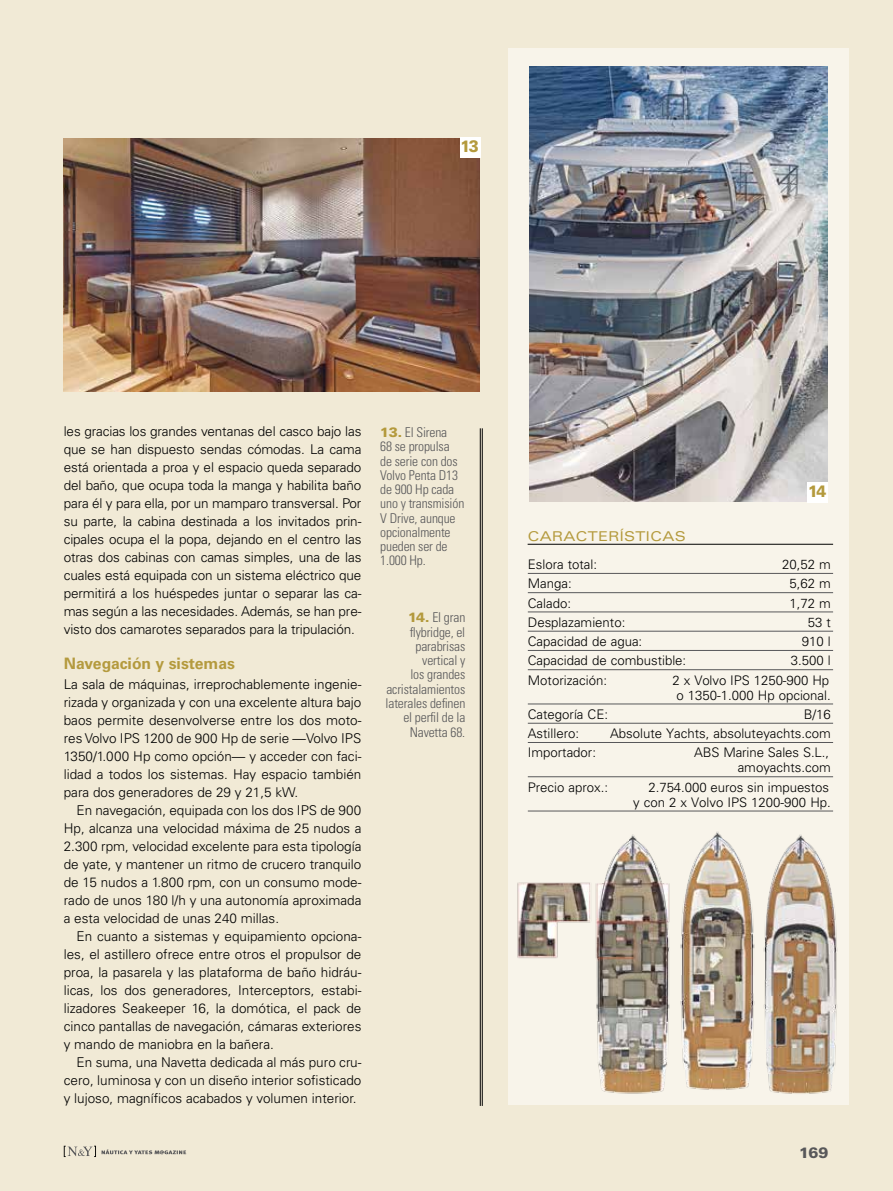
<style>
.page{position:relative;width:893px;height:1191px;background:#f1ead6}
.page>*{position:absolute;margin:0;border:0;box-sizing:border-box;transform-origin:0 0}
.t1{font:900 16.5px "Univers";color:#b49a3d;scale:.9 1}
.t2{font:700 15.75px "Univers";color:#b49a3d}
.t3{font:900 15px "Univers";color:#58585a}
.t4{font:300 13.5px/18px "Univers";color:#000;text-align:justify}
.t5{font:300 condensed 13.5px/14.2px "Univers";letter-spacing:-.01em;color:#58585a}
.t6{font:expanded 13.5px "Univers LT Std";letter-spacing:.025em;color:#b49a3d}
.t7{font:300 13.2px/15px "Univers LT Std";color:#000;text-align:right}
.s1{font-weight:900;font-stretch:normal;color:#b49a3d}
</style>
<div class="page">
<svg style="left:64px;top:1145px;width:32px;height:12px"></svg>
<svg style="left:102px;top:1149px;width:84px;height:5px"></svg>
<div style="left:509px;top:48px;width:340px;height:1056px;background:#f8f4ea"></div>
<img style="left:64px;top:138px;width:416px;height:253px">
<img style="left:517px;top:834px;width:153px;height:260px">
<img style="left:680px;top:832px;width:72px;height:258px">
<img style="left:752px;top:835px;width:86px;height:259px">
<hr style="left:480px;top:428px;width:1px;height:678px;background:#000">
<hr style="left:482px;top:428px;width:1px;height:678px;background:#000">
<div style="left:460px;top:137px;width:21px;height:21px;background:#fff"></div>
<hr style="left:528px;top:573px;width:305px;height:1px;background:#58585a">
<hr style="left:528px;top:592px;width:305px;height:1px;background:#58585a">
<hr style="left:528px;top:611px;width:305px;height:1px;background:#58585a">
<hr style="left:528px;top:631px;width:305px;height:1px;background:#58585a">
<hr style="left:528px;top:650px;width:305px;height:1px;background:#58585a">
<hr style="left:528px;top:669px;width:305px;height:1px;background:#58585a">
<hr style="left:528px;top:703px;width:305px;height:1px;background:#58585a">
<hr style="left:528px;top:723px;width:305px;height:1px;background:#58585a">
<hr style="left:528px;top:742px;width:305px;height:1px;background:#58585a">
<hr style="left:528px;top:776px;width:305px;height:1px;background:#58585a">
<hr style="left:528px;top:810px;width:305px;height:1px;background:#58585a">
<hr style="left:528px;top:544px;width:305px;height:1px;background:#000">
<img style="left:530px;top:66px;width:298px;height:436px">
<div style="left:807px;top:482px;width:21px;height:20px;background:#fff"></div>
<p class="t1" style="left:461px;top:136px;width:22px">13</p>
<p class="t4" style="left:64px;top:422px;width:299px">les gracias los grandes ventanas del casco bajo las que se han dispuesto sendas cómodas. La cama está orientada a proa y el espacio queda separado del baño, que ocupa toda la manga y habilita baño para él y para ella, por un mamparo transversal. Por su parte, la cabina destinada a los invitados prin&shy;cipales ocupa el la popa, dejando en el centro las otras dos cabinas con camas simples, una de las cuales está equipada con un sistema eléctrico que permitirá a los huéspedes juntar o separar las ca&shy;mas según a las necesidades. Además, se han pre&shy;visto dos camarotes separados para la tripulación.</p>
<p class="t2" style="left:64px;top:654px;width:173px">Navegación y sistemas</p>
<p class="t4" style="left:64px;top:674px;width:299px">La sala de máquinas, irreprochablemente ingenie&shy;rizada y organizada y con una excelente altura bajo baos permite desenvolverse entre los dos moto&shy;res Volvo IPS 1200 de 900 Hp de serie —Volvo IPS 1350/1.000 Hp como opción— y acceder con faci&shy;lidad a todos los sistemas. Hay espacio también para dos generadores de 29 y 21,5 kW.</p>
<p class="t4" style="left:64px;top:800px;width:299px;text-indent:13px">En navegación, equipada con los dos IPS de 900<br>Hp, alcanza una velocidad máxima de 25 nudos a 2.300 rpm, velocidad excelente para esta tipología de yate, y mantener un ritmo de crucero tranquilo de 15 nudos a 1.800 rpm, con un consumo mode&shy;rado de unos 180 l/h y una autonomía aproximada a esta velocidad de unas 240 millas.</p>
<p class="t4" style="left:64px;top:926px;width:299px;text-indent:13px">En cuanto a sistemas y equipamiento opciona&shy;les, el astillero ofrece entre otros el propulsor de proa, la pasarela y las plataforma de baño hidráu&shy;licas, los dos generadores, Interceptors, estabi&shy;lizadores Seakeeper 16, la domótica, el pack de cinco pantallas de navegación, cámaras exteriores y mando de maniobra en la bañera.</p>
<p class="t4" style="left:64px;top:1052px;width:299px;text-indent:13px">En suma, una Navetta dedicada al más puro cru&shy;cero, luminosa y con un diseño interior sofisticado y lujoso, magníficos acabados y volumen interior.</p>
<p class="t5" style="left:380px;top:425px;width:86px"><span class="s1">13.</span> El Sirena<br>68 se propulsa de serie con dos<br>Volvo Penta D13 de 900 Hp cada uno y transmisión<br>V Drive, aunque opcionalmente pueden ser de<br>1.000 Hp.</p>
<p class="t5" style="left:386px;top:610px;width:81px;text-align:right"><span class="s1">14.</span> El gran flybridge, el parabrisas vertical y<br>los grandes acristalamientos laterales definen el perfil de la<br>Navetta 68.</p>
<p class="t6" style="left:528px;top:528px;width:160px">CARACTERÍSTICAS</p>
<p class="t1" style="left:808px;top:481px;width:22px">14</p>
<p class="t7" style="left:528px;top:557px;width:71px">Eslora total:</p>
<p class="t7" style="left:782px;top:557px;width:50px">20,52 m</p>
<p class="t7" style="left:528px;top:576px;width:46px">Manga:</p>
<p class="t7" style="left:789px;top:576px;width:43px">5,62 m</p>
<p class="t7" style="left:528px;top:595px;width:45px">Calado:</p>
<p class="t7" style="left:789px;top:595px;width:43px">1,72 m</p>
<p class="t7" style="left:528px;top:614px;width:99px">Desplazamiento:</p>
<p class="t7" style="left:808px;top:614px;width:25px">53 t</p>
<p class="t7" style="left:528px;top:634px;width:116px">Capacidad de agua:</p>
<p class="t7" style="left:802px;top:634px;width:30px">910 l</p>
<p class="t7" style="left:528px;top:653px;width:160px">Capacidad de combustible:</p>
<p class="t7" style="left:791px;top:653px;width:41px">3.500 l</p>
<p class="t7" style="left:528px;top:672px;width:81px">Motorización:</p>
<p class="t7" style="left:673px;top:672px;width:160px;text-align:left">2 x Volvo IPS 1250-900 Hp o 1350-1.000 Hp opcional.</p>
<p class="t7" style="left:528px;top:706px;width:82px">Categoría CE:</p>
<p class="t7" style="left:804px;top:706px;width:29px">B/16</p>
<p class="t7" style="left:528px;top:726px;width:53px">Astillero:</p>
<p class="t7" style="left:610px;top:726px;width:222px">Absolute Yachts, absoluteyachts.com</p>
<p class="t7" style="left:528px;top:745px;width:70px">Importador:</p>
<p class="t7" style="left:694px;top:745px;width:138px">ABS Marine Sales S.L., amoyachts.com</p>
<p class="t7" style="left:528px;top:779px;width:82px">Precio aprox.:</p>
<p class="t7" style="left:633px;top:779px;width:199px">2.754.000 euros sin impuestos<br>y con 2 x Volvo IPS 1200-900 Hp.</p>
<p class="t3" style="left:799px;top:1142px;width:31px">169</p>
</div>
